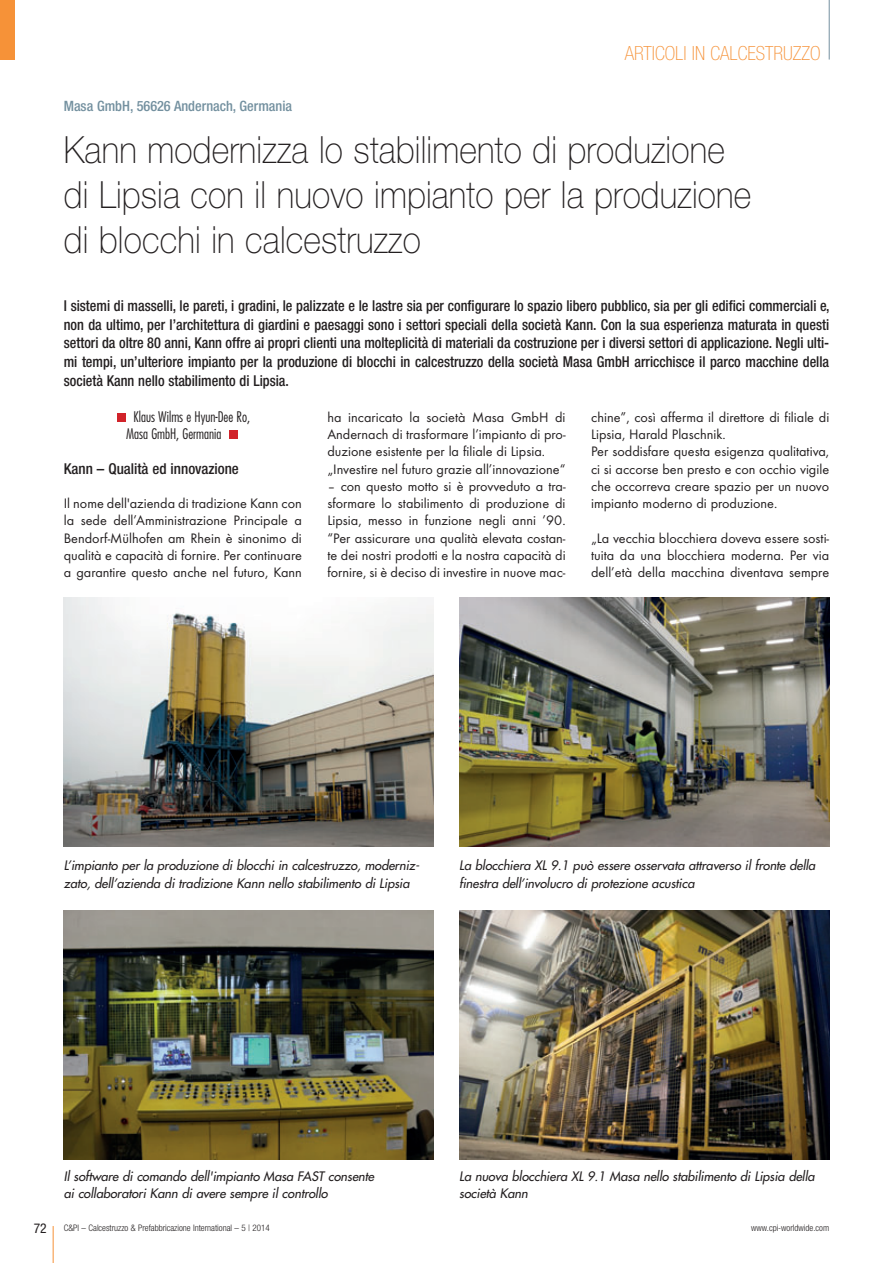
<style>
.page{position:relative;width:893px;height:1263px;background:#fff}
.page>*{position:absolute;margin:0;border:0;box-sizing:border-box;transform-origin:0 0}
.t1{font:100 37.5px/45px "Helvetica Neue";letter-spacing:.005em;color:#231f20;scale:.9 1}
.t2{font:100 condensed 19.5px "Helvetica Neue";color:#f69238}
.t3{font:500 condensed 15px/18.8px "Helvetica Neue";color:#231f20;text-align:justify;scale:.95 1}
.t4{font:500 condensed 15px "Helvetica Neue";color:#231f20}
.t5{font:14.25px/17.2px "Futura T";color:#231f20;text-align:justify}
.t6{font:300 condensed 14.25px/17.2px "Futura";color:#231f20}
.t7{font:500 condensed 14.25px "Helvetica Neue";color:#73909f}
.t8{font:condensed 13.5px "Helvetica Neue";color:#231f20}
.t9{font:italic 12.75px/17.2px "Futura";color:#231f20}
.t10{font:300 condensed 9px "Helvetica Neue";color:#231f20}
</style>
<div class="page">
<hr style="left:53px;top:1226px;width:1px;height:37px;background:#f69238">
<hr style="left:829px;top:0;width:1px;height:60px;background:#73909f">
<div style="left:0;top:0;width:15px;height:60px;background:#f69238"></div>
<div style="left:117px;top:413px;width:9px;height:9px;background:#d1232a"></div>
<div style="left:229px;top:430px;width:9px;height:9px;background:#d1232a"></div>
<img style="left:64px;top:597px;width:370px;height:249px">
<img style="left:459px;top:597px;width:370px;height:249px">
<img style="left:64px;top:911px;width:370px;height:249px">
<img style="left:459px;top:911px;width:370px;height:249px">
<p class="t7" style="left:64px;top:98px;width:230px">Masa GmbH, 56626 Andernach, Germania</p>
<h2 class="t2" style="left:625px;top:42px;width:197px">ARTICOLI IN CALCESTRUZZO</h2>
<h1 class="t1" style="left:64px;top:127px;width:766px">Kann modernizza lo stabilimento di produzione di Lipsia con il nuovo impianto per la produzione di blocchi in calcestruzzo</h1>
<p class="t3" style="left:64px;top:296px;width:808px">I sistemi di masselli, le pareti, i gradini, le palizzate e le lastre sia per configurare lo spazio libero pubblico, sia per gli edifici commerciali e, non da ultimo, per l’architettura di giardini e paesaggi sono i settori speciali della società Kann. Con la sua esperienza maturata in questi settori da oltre 80 anni, Kann offre ai propri clienti una molteplicità di materiali da costruzione per i diversi settori di applicazione. Negli ulti&shy;mi tempi, un’ulteriore impianto per la produzione di blocchi in calcestruzzo della società Masa GmbH arricchisce il parco macchine della società Kann nello stabilimento di Lipsia.</p>
<p class="t6" style="left:126px;top:408px;width:125px;text-indent:7px">Klaus Wilms e Hyun-Dee Ro,<br>Masa GmbH, Germania</p>
<p class="t4" style="left:64px;top:459px;width:177px">Kann – Qualità ed innovazione</p>
<p class="t5" style="left:64px;top:495px;width:240px">Il nome dell'azienda di tradizione Kann con la sede dell’Amministrazione Principale a Bendorf-Mülhofen am Rhein è sinonimo di qualità e capacità di fornire. Per continuare a garantire questo anche nel futuro, Kann</p>
<p class="t5" style="left:327px;top:408px;width:240px;text-align:left">ha incaricato la società Masa GmbH di Andernach di trasformare l’impianto di pro&shy;duzione esistente per la filiale di Lipsia. „Investire nel futuro grazie all’innovazione“</p>
<p class="t5" style="left:327px;top:477px;width:240px">– con questo motto si è provveduto a tra&shy;sformare lo stabilimento di produzione di Lipsia, messo in funzione negli anni ’90. “Per assicurare una qualità elevata costan&shy;te dei nostri prodotti e la nostra capacità di fornire, si è deciso di investire in nuove mac-</p>
<p class="t5" style="left:591px;top:408px;width:240px;text-align:left">chine”, così afferma il direttore di filiale di Lipsia, Harald Plaschnik.<br>Per soddisfare questa esigenza qualitativa, ci si accorse ben presto e con occhio vigile che occorreva creare spazio per un nuovo impianto moderno di produzione.</p>
<p class="t5" style="left:591px;top:529px;width:240px">„La vecchia blocchiera doveva essere sosti&shy;tuita da una blocchiera moderna. Per via dell’età della macchina diventava sempre</p>
<p class="t9" style="left:64px;top:857px;width:360px">L’impianto per la produzione di blocchi in calcestruzzo, moderniz&shy;zato, dell’azienda di tradizione Kann nello stabilimento di Lipsia</p>
<p class="t9" style="left:459px;top:857px;width:360px">La blocchiera XL 9.1 può essere osservata attraverso il fronte della finestra dell’involucro di protezione acustica</p>
<p class="t9" style="left:64px;top:1167px;width:314px">Il software di comando dell'impianto Masa FAST consente ai collaboratori Kann di avere sempre il controllo</p>
<p class="t9" style="left:459px;top:1167px;width:359px">La nuova blocchiera XL 9.1 Masa nello stabilimento di Lipsia della società Kann</p>
<p class="t8" style="left:34px;top:1220px;width:14px">72</p>
<p class="t10" style="left:64px;top:1223px;width:208px">C&amp;PI – Calcestruzzo &amp; Prefabbricazione International – 5 | 2014</p>
<p class="t10" style="left:751px;top:1223px;width:79px">www.cpi-worldwide.com</p>
</div>
